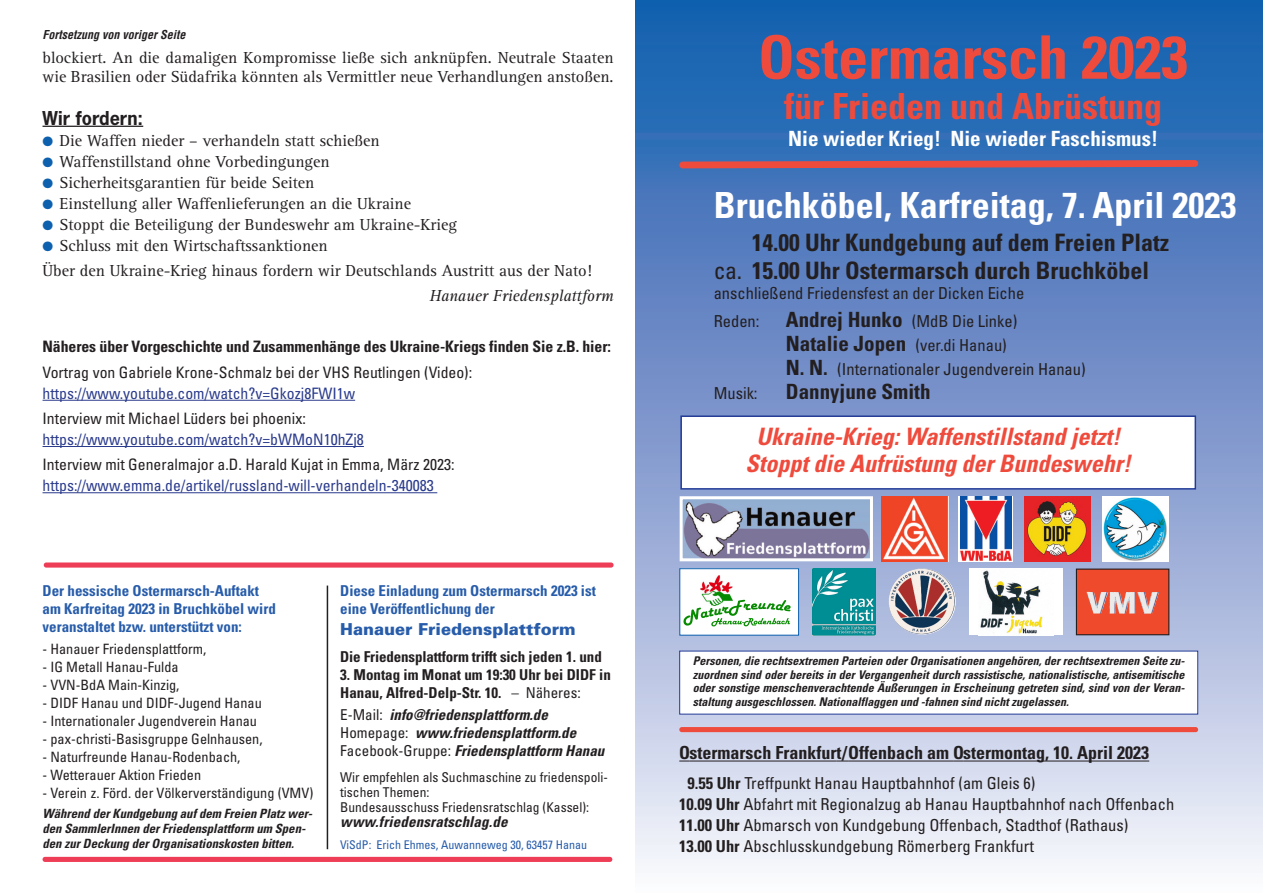
<style>
.page{position:relative;width:1263px;height:893px;background:#fff}
.page>*{position:absolute;margin:0;border:0;box-sizing:border-box;transform-origin:0 0}
.t1{font:700 condensed 60px "Univers";color:#ef4b3d}
.t2{font:700 condensed 36px "Univers";color:#fff}
.t3{font:700 condensed 36px "Univers";color:#ef4b3d}
.t4{font:700 condensed 24px/28.5px "Univers";color:#231f20}
.t5{font:italic 700 condensed 24px/27px "Univers";color:#ef4b3d;text-align:center}
.t6{font:700 condensed 21px "Univers";color:#fff}
.t7{font:700 condensed 21px "Univers";color:#231f20}
.t8{font:700 condensed 18px "Univers";color:#231f20}
.t9{font:700 18px "News Gothic";color:#231f20}
.t10{font:16.5px/19.8px "Rotis Serif";color:#231f20}
.t11{font:condensed 16.5px/21px "Univers";color:#231f20}
.t12{font:900 16.5px "Univers";color:#275caa}
.t13{font:italic 16.5px "Rotis Serif";letter-spacing:-.005em;color:#231f20}
.t14{font:condensed 15.75px "Univers";color:#231f20}
.t15{font:condensed 15.75px "Univers";color:#2b3b8d}
.t16{font:700 condensed 15.75px "Univers";letter-spacing:-.005em;color:#231f20}
.t17{font:700 condensed 15px/18px "Univers";color:#275caa}
.t18{font:italic 700 condensed 15px/18px "Univers";color:#231f20}
.t19{font:700 condensed 15px/18px "Univers";color:#231f20}
.t20{font:condensed 14.25px "Univers";color:#231f20}
.t21{font:condensed 13.5px/15px "Univers";color:#231f20}
.t22{font:italic 700 condensed 12.75px/15px "Univers";color:#231f20}
.t23{font:italic 700 condensed 12px/13.5px "Univers";color:#231f20;text-align:justify}
.t24{font:condensed 12px "Univers";color:#275caa}
.t25{font:italic 700 condensed 12px "Helvetica";color:#231f20}
.s1{color:#0d60ae}
.s2{font-weight:400}
.s3{font-weight:400;font-style:normal}
.s4{font-weight:700;font-size:21px}
.s5{font-weight:700}
</style>
<div class="page">
<img style="left:635px;top:1px;width:628px;height:865px">
<div style="left:680px;top:651px;width:517px;height:63px;background:#fff"></div>
<div style="left:682px;top:417px;width:512px;height:71px;background:#fff"></div>
<div style="left:680px;top:415px;width:516px;height:75px;border:2px solid #243c97"></div>
<div style="left:679px;top:727px;width:519px;height:5px;background:#ef4b3d;border-radius:3px"></div>
<div style="left:44px;top:562px;width:570px;height:6px;background:#ee3d56;border-radius:3px"></div>
<div style="left:43px;top:857px;width:569px;height:5px;background:#ee3d56;border-radius:3px"></div>
<svg style="left:679px;top:160px;width:519px;height:8px;background:#d15050"></svg>
<img style="left:684px;top:500px;width:185px;height:57px">
<div style="left:680px;top:496px;width:193px;height:65px;border:3px solid #fff"></div>
<img style="left:812px;top:569px;width:63px;height:66px">
<svg style="left:958px;top:496px;width:55px;height:65px"></svg>
<img style="left:960px;top:496px;width:51px;height:65px">
<div style="left:680px;top:569px;width:118px;height:66px;background:#fff"></div>
<svg style="left:683px;top:600px;width:108px;height:26px"></svg>
<img style="left:700px;top:575px;width:32px;height:30px">
<hr style="left:689px;top:760px;width:147px;height:1px;background:#231f20">
<svg style="left:836px;top:760px;width:12px;height:1px"></svg>
<hr style="left:848px;top:760px;width:105px;height:1px;background:#231f20">
<hr style="left:963px;top:760px;width:186px;height:1px;background:#231f20">
<hr style="left:327px;top:586px;width:1px;height:263px;background:#231f20">
<img style="left:1025px;top:497px;width:66px;height:64px">
<hr style="left:43px;top:126px;width:100px;height:1px;background:#231f20">
<hr style="left:43px;top:400px;width:312px;height:1px;background:#2b3b8d">
<hr style="left:43px;top:446px;width:321px;height:1px;background:#2b3b8d">
<hr style="left:43px;top:492px;width:394px;height:1px;background:#2b3b8d">
<img style="left:889px;top:569px;width:66px;height:65px;border-radius:50%">
<div style="left:969px;top:569px;width:94px;height:66px;background:#fff"></div>
<img style="left:980px;top:570px;width:63px;height:64px">
<div style="left:1076px;top:569px;width:93px;height:66px;background:#ef4a2b"></div>
<img style="left:1087px;top:592px;width:49px;height:22px">
<div style="left:1076px;top:569px;width:93px;height:66px;border:1px solid #231f20"></div>
<img style="left:1102px;top:496px;width:66px;height:65px">
<img style="left:881px;top:496px;width:68px;height:65px">
<p class="t25" style="left:43px;top:28px;width:144px">Fortsetzung von voriger Seite</p>
<p class="t10" style="left:43px;top:49px;width:572px">blockiert. An die damaligen Kompromisse ließe sich anknüpfen. Neutrale Staaten wie Brasilien oder Südafrika könnten als Vermittler neue Verhandlungen anstoßen.</p>
<p class="t9" style="left:43px;top:108px;width:102px">Wir fordern:</p>
<p class="t10" style="left:43px;top:132px;width:338px"><span class="s1">●</span> Die Waffen nieder – verhandeln statt schießen</p>
<p class="t10" style="left:43px;top:153px;width:289px"><span class="s1">●</span> Waffenstillstand ohne Vorbedingungen</p>
<p class="t10" style="left:43px;top:174px;width:273px"><span class="s1">●</span> Sicherheitsgarantien für beide Seiten</p>
<p class="t10" style="left:43px;top:195px;width:370px"><span class="s1">●</span> Einstellung aller Waffenlieferungen an die Ukraine</p>
<p class="t10" style="left:43px;top:216px;width:416px"><span class="s1">●</span> Stoppt die Beteiligung der Bundeswehr am Ukraine-Krieg</p>
<p class="t10" style="left:43px;top:234px;width:551px;line-height:25.2px"><span class="s1">●</span> Schluss mit den Wirtschaftssanktionen<br>Über den Ukraine-Krieg hinaus fordern wir Deutschlands Austritt aus der Nato!</p>
<p class="t13" style="left:429px;top:290px;width:186px">Hanauer Friedensplattform</p>
<p class="t16" style="left:43px;top:341px;width:570px">Näheres über Vorgeschichte und Zusammenhänge des Ukraine-Kriegs finden Sie z.B. hier:</p>
<p class="t14" style="left:43px;top:366px;width:431px">Vortrag von Gabriele Krone-Schmalz bei der VHS Reutlingen (Video):</p>
<p class="t15" style="left:43px;top:387px;width:314px">https://www.youtube.com/watch?v=Gkozj8FWI1w</p>
<p class="t14" style="left:43px;top:413px;width:265px">Interview mit Michael Lüders bei phoenix:</p>
<p class="t15" style="left:43px;top:434px;width:323px">https://www.youtube.com/watch?v=bWMoN10hZj8</p>
<p class="t14" style="left:43px;top:459px;width:413px">Interview mit Generalmajor a.D. Harald Kujat in Emma, März 2023:</p>
<p class="t15" style="left:43px;top:480px;width:393px">https://www.emma.de/artikel/russland-will-verhandeln-340083</p>
<p class="t17" style="left:43px;top:583px;width:235px">Der hessische Ostermarsch-Auftakt am Karfreitag 2023 in Bruchköbel wird veranstaltet bzw. unterstützt von:</p>
<p class="t20" style="left:43px;top:644px;width:165px">- Hanauer Friedensplattform,</p>
<p class="t20" style="left:43px;top:662px;width:138px">- IG Metall Hanau-Fulda</p>
<p class="t20" style="left:43px;top:680px;width:138px">- VVN-BdA Main-Kinzig,</p>
<p class="t20" style="left:43px;top:698px;width:221px">- DIDF Hanau und DIDF-Jugend Hanau</p>
<p class="t20" style="left:43px;top:716px;width:216px">- Internationaler Jugendverein Hanau</p>
<p class="t20" style="left:43px;top:734px;width:222px">- pax-christi-Basisgruppe Gelnhausen,</p>
<p class="t20" style="left:43px;top:752px;width:199px">- Naturfreunde Hanau-Rodenbach,</p>
<p class="t20" style="left:43px;top:770px;width:160px">- Wetterauer Aktion Frieden</p>
<p class="t20" style="left:43px;top:788px;width:272px">- Verein z. Förd. der Völkerverständigung (VMV)</p>
<p class="t22" style="left:43px;top:807px;width:271px">Während der Kundgebung auf dem Freien Platz wer&shy;den SammlerInnen der Friedensplattform um Spen&shy;den zur Deckung der Organisationskosten bitten.</p>
<p class="t17" style="left:340px;top:583px;width:257px">Diese Einladung zum Ostermarsch 2023 ist eine Veröffentlichung der</p>
<p class="t12" style="left:340px;top:623px;width:237px">Hanauer Friedensplattform</p>
<p class="t19" style="left:340px;top:648px;width:263px">Die Friedensplattform trifft sich jeden 1. und</p>
<p class="t19" style="left:340px;top:666px;width:272px">3. Montag im Monat um 19:30 Uhr bei DIDF in<br>Hanau, Alfred-Delp-Str. 10. <span class="s2">– Näheres:</span></p>
<p class="t18" style="left:340px;top:707px;width:266px"><span class="s3">E-Mail:</span> info@friedensplattform.de<br><span class="s3">Homepage:</span> www.friedensplattform.de<br><span class="s3">Facebook-Gruppe:</span> Friedensplattform Hanau</p>
<p class="t21" style="left:340px;top:770px;width:269px">Wir empfehlen als Suchmaschine zu friedenspoli&shy;tischen Themen:<br>Bundesausschuss Friedensratschlag (Kassel):</p>
<p class="t18" style="left:340px;top:813px;width:169px">www.friedensratschlag.de</p>
<p class="t24" style="left:340px;top:840px;width:249px">ViSdP: Erich Ehmes, Auwanneweg 30, 63457 Hanau</p>
<h1 class="t1" style="left:758px;top:35px;width:431px">Ostermarsch 2023</h1>
<h2 class="t3" style="left:784px;top:93px;width:379px">für Frieden und Abrüstung</h2>
<p class="t6" style="left:788px;top:131px;width:371px">Nie wieder Krieg! Nie wieder Faschismus!</p>
<h2 class="t2" style="left:714px;top:192px;width:524px">Bruchköbel, Karfreitag, 7. April 2023</h2>
<h3 class="t4" style="left:714px;top:230px;width:457px;text-indent:38px">14.00 Uhr Kundgebung auf dem Freien Platz <span class="s2">ca.</span> 15.00 Uhr Ostermarsch durch Bruchköbel</h3>
<p class="t11" style="left:714px;top:280px;width:312px;line-height:28.2px">anschließend Friedensfest an der Dicken Eiche<br>Reden:</p>
<p class="t11" style="left:786px;top:311px;width:301px;line-height:24px"><span class="s4">Andrej Hunko</span> (MdB Die Linke)<br><span class="s4">Natalie Jopen</span> (ver.di Hanau)<br><span class="s4">N. N.</span> (Internationaler Jugendverein Hanau)</p>
<p class="t11" style="left:714px;top:384px;width:45px">Musik:</p>
<p class="t7" style="left:786px;top:384px;width:146px">Dannyjune Smith</p>
<h3 class="t5" style="left:745px;top:425px;width:387px">Ukraine-Krieg: Waffenstillstand jetzt!<br>Stoppt die Aufrüstung der Bundeswehr!</h3>
<p class="t23" style="left:693px;top:655px;width:494px">Personen, die rechtsextremen Parteien oder Organisationen angehören, der rechtsextremen Seite zu&shy;zuordnen sind oder bereits in der Vergangenheit durch rassistische, nationalistische, antisemitische oder sonstige menschenverachtende Äußerungen in Erscheinung getreten sind, sind von der Veran&shy;staltung ausgeschlossen. Nationalflaggen und -fahnen sind nicht zugelassen.</p>
<p class="t8" style="left:679px;top:746px;width:471px">Ostermarsch Frankfurt/Offenbach am Ostermontag, 10. April 2023</p>
<p class="t11" style="left:679px;top:774px;width:496px;text-indent:8px"><span class="s5">9.55 Uhr</span> Treffpunkt Hanau Hauptbahnhof (am Gleis 6)<br><span class="s5">10.09 Uhr</span> Abfahrt mit Regionalzug ab Hanau Hauptbahnhof nach Offenbach <span class="s5">11.00 Uhr</span> Abmarsch von Kundgebung Offenbach, Stadthof (Rathaus)<br><span class="s5">13.00 Uhr</span> Abschlusskundgebung Römerberg Frankfurt</p>
</div>
